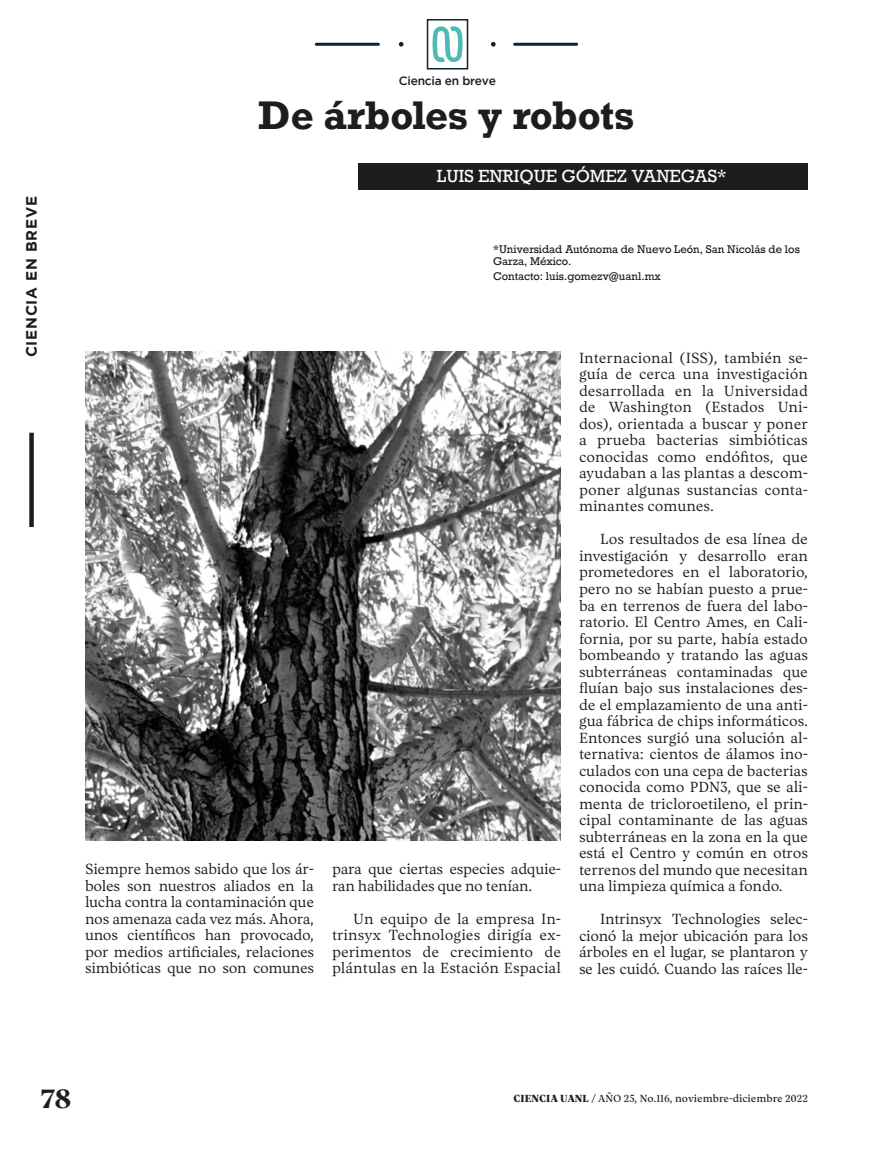
<style>
.page{position:relative;width:893px;height:1149px;background:#fff}
.page>*{position:absolute;margin:0;border:0;box-sizing:border-box;transform-origin:0 0}
.t1{font:700 37.5px "Rockwell";letter-spacing:-.01em;color:#1d1d1b}
.t2{font:700 27px "TRY Vesterbro";color:#1d1d1b;scale:1.1 1}
.t3{font:16.5px "Rockwell";color:#fff}
.t4{font:300 15px/16.5px "TRY Vesterbro";letter-spacing:-.02em;color:#1d1d1b;text-align:justify}
.t5{font:700 15px "Gotham";letter-spacing:.05em;color:#1d1d1b}
.t6{font:500 12px "Gotham";letter-spacing:-.02em;color:#1d1d1b}
.t7{font:10.5px/12.6px "Rockwell";letter-spacing:-.005em;color:#1d1d1b}
.t8{font:10.5px "TRY Vesterbro";color:#1d1d1b}
.s1{font-weight:800}
</style>
<div class="page">
<div style="left:29px;top:432px;width:5px;height:95px;background:#1d1d1b"></div>
<div style="left:358px;top:163px;width:450px;height:26px;background:#1d1d1b"></div>
<hr style="left:515px;top:43px;width:62px;height:3px;background:#0a2433">
<hr style="left:316px;top:43px;width:62px;height:3px;background:#0a2433">
<svg style="left:491px;top:42px;width:5px;height:5px"></svg>
<svg style="left:399px;top:42px;width:4px;height:5px"></svg>
<svg style="left:432px;top:26px;width:31px;height:36px"></svg>
<div style="left:427px;top:19px;width:41px;height:50px;border:2px solid #0a2433"></div>
<img style="left:85px;top:351px;width:475px;height:489px">
<p class="t6" style="left:399px;top:74px;width:99px">Ciencia en breve</p>
<p class="t1" style="left:259px;top:91px;width:377px">De árboles y robots</p>
<p class="t5" style="left:23px;top:357px;width:163px;rotate:-90deg">CIENCIA EN BREVE</p>
<p class="t3" style="left:437px;top:166px;width:291px">LUIS ENRIQUE GÓMEZ VANEGAS*</p>
<p class="t7" style="left:493px;top:243px;width:308px">*Universidad Autónoma de Nuevo León, San Nicolás de los<br>Garza, México.</p>
<p class="t7" style="left:493px;top:270px;width:169px">Contacto: luis.gomezv@uanl.mx</p>
<p class="t4" style="left:85px;top:860px;width:230px">Siempre hemos sabido que los ár&shy;boles son nuestros aliados en la lucha contra la contaminación que nos amenaza cada vez más. Ahora, unos científicos han provocado, por medios artificiales, relaciones simbióticas que no son comunes</p>
<p class="t4" style="left:332px;top:860px;width:230px">para que ciertas especies adquie&shy;ran habilidades que no tenían.</p>
<p class="t4" style="left:332px;top:909px;width:230px;text-indent:21px">Un equipo de la empresa In&shy;trinsyx Technologies dirigía ex&shy;perimentos de crecimiento de plántulas en la Estación Espacial</p>
<p class="t4" style="left:579px;top:349px;width:230px">Internacional (ISS), también se&shy;guía de cerca una investigación desarrollada en la Universidad de Washington (Estados Uni&shy;dos), orientada a buscar y poner a prueba bacterias simbióticas conocidas como endófitos, que ayudaban a las plantas a descom&shy;poner algunas sustancias conta&shy;minantes comunes.</p>
<p class="t4" style="left:579px;top:530px;width:230px;text-indent:21px">Los resultados de esa línea de investigación y desarrollo eran prometedores en el laboratorio, pero no se habían puesto a prue&shy;ba en terrenos de fuera del labo&shy;ratorio. El Centro Ames, en Cali&shy;fornia, por su parte, había estado bombeando y tratando las aguas subterráneas contaminadas que fluían bajo sus instalaciones des&shy;de el emplazamiento de una anti&shy;gua fábrica de chips informáticos.<br>Entonces surgió una solución al&shy;ternativa: cientos de álamos ino&shy;culados con una cepa de bacterias conocida como PDN3, que se ali&shy;menta de tricloroetileno, el prin&shy;cipal contaminante de las aguas subterráneas en la zona en la que está el Centro y común en otros terrenos del mundo que necesitan una limpieza química a fondo.</p>
<p class="t4" style="left:579px;top:910px;width:230px;text-indent:21px">Intrinsyx Technologies selec&shy;cionó la mejor ubicación para los árboles en el lugar, se plantaron y se les cuidó. Cuando las raíces lle-</p>
<h2 class="t2" style="left:41px;top:1080px;width:29px">78</h2>
<p class="t8" style="left:513px;top:1091px;width:296px"><span class="s1">CIENCIA UANL /</span> AÑO 25, No.116, noviembre-diciembre 2022</p>
</div>
